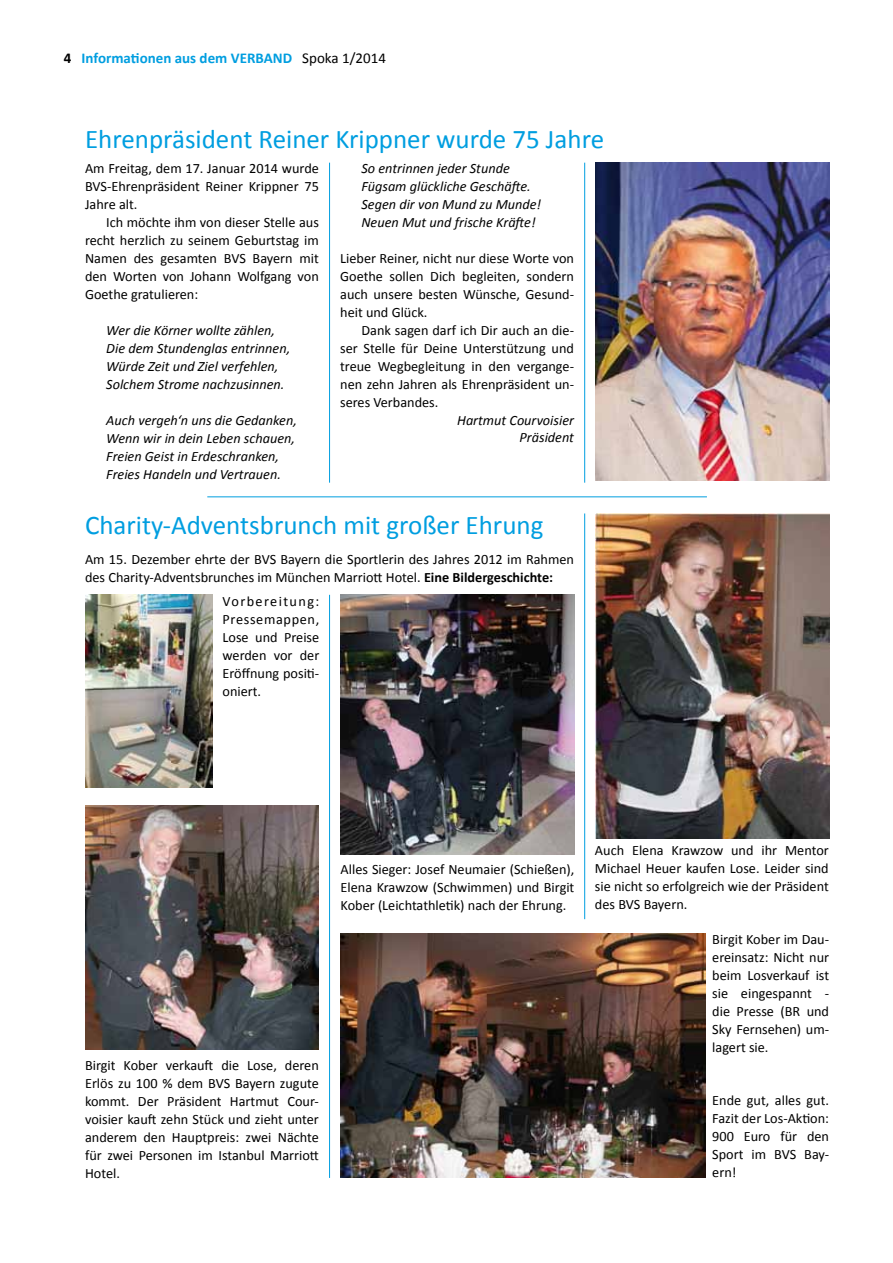
<style>
.page{position:relative;width:893px;height:1263px;background:#fff}
.page>*{position:absolute;margin:0;border:0;box-sizing:border-box;transform-origin:0 0}
.t1{font:27px "Calibri";color:#009ee0}
.t2{font:700 15px "Calibri";color:#009ee0}
.t3{font:14.25px/18px "Calibri";color:#000;text-align:justify}
.t4{font:italic 14.25px/18px "Calibri";color:#000}
.s1{color:#000}
.s2{font-weight:400;color:#000}
.s3{font-weight:700}
</style>
<div class="page">
<hr style="left:584px;top:513px;width:1px;height:406px;background:#009ee0">
<hr style="left:329px;top:595px;width:1px;height:583px;background:#009ee0">
<img style="left:85px;top:595px;width:128px;height:192px">
<img style="left:85px;top:806px;width:234px;height:244px">
<img style="left:595px;top:513px;width:234px;height:326px">
<img style="left:340px;top:933px;width:366px;height:244px">
<img style="left:341px;top:595px;width:233px;height:259px">
<hr style="left:584px;top:163px;width:1px;height:320px;background:#009ee0">
<hr style="left:329px;top:163px;width:1px;height:320px;background:#009ee0">
<img style="left:595px;top:163px;width:234px;height:318px">
<hr style="left:207px;top:496px;width:500px;height:1px;background:#009ee0">
<p class="t2" style="left:64px;top:49px;width:324px"><span class="s1">4</span> Informationen aus dem VERBAND <span class="s2">Spoka 1/2014</span></p>
<h1 class="t1" style="left:85px;top:122px;width:521px">Ehrenpräsident Reiner Krippner wurde 75 Jahre</h1>
<p class="t3" style="left:85px;top:160px;width:235px">Am Freitag, dem 17. Januar 2014 wurde BVS-Ehrenpräsident Reiner Krippner 75<br>Jahre alt.</p>
<p class="t3" style="left:85px;top:214px;width:235px;text-indent:21px">Ich möchte ihm von dieser Stelle aus recht herzlich zu seinem Geburtstag im Namen des gesamten BVS Bayern mit den Worten von Johann Wolfgang von Goethe gratulieren:</p>
<p class="t4" style="left:106px;top:321px;width:185px">Wer die Körner wollte zählen,<br>Die dem Stundenglas entrinnen,<br>Würde Zeit und Ziel verfehlen,<br>Solchem Strome nachzusinnen.</p>
<p class="t4" style="left:106px;top:411px;width:192px">Auch vergeh‘n uns die Gedanken,<br>Wenn wir in dein Leben schauen,<br>Freien Geist in Erdeschranken,<br>Freies Handeln und Vertrauen.</p>
<p class="t4" style="left:361px;top:159px;width:181px">So entrinnen jeder Stunde<br>Fügsam glückliche Geschäfte.<br>Segen dir von Mund zu Munde!<br>Neuen Mut und frische Kräfte!</p>
<p class="t3" style="left:340px;top:250px;width:235px">Lieber Reiner, nicht nur diese Worte von Goethe sollen Dich begleiten, sondern auch unsere besten Wünsche, Gesund&shy;heit und Glück.</p>
<p class="t3" style="left:340px;top:322px;width:235px;text-indent:21px">Dank sagen darf ich Dir auch an die&shy;ser Stelle für Deine Unterstützung und treue Wegbegleitung in den vergange&shy;nen zehn Jahren als Ehrenpräsident un&shy;seres Verbandes.</p>
<p class="t4" style="left:457px;top:411px;width:118px;line-height:17.4px;text-align:right">Hartmut Courvoisier<br>Präsident</p>
<h1 class="t1" style="left:85px;top:508px;width:460px">Charity-Adventsbrunch mit großer Ehrung</h1>
<p class="t3" style="left:85px;top:550px;width:490px">Am 15. Dezember ehrte der BVS Bayern die Sportlerin des Jahres 2012 im Rahmen des Charity-Adventsbrunches im München Marriott Hotel. <span class="s3">Eine Bildergeschichte:</span></p>
<p class="t3" style="left:223px;top:592px;width:98px">Vorbereitung:<br>Pressemappen, Lose und Preise werden vor der Eröffnung positi&shy;oniert.</p>
<p class="t3" style="left:85px;top:1056px;width:235px">Birgit Kober verkauft die Lose, deren Erlös zu 100 % dem BVS Bayern zugute kommt. Der Präsident Hartmut Cour&shy;voisier kauft zehn Stück und zieht unter anderem den Hauptpreis: zwei Nächte für zwei Personen im Istanbul Marriott Hotel.</p>
<p class="t3" style="left:341px;top:860px;width:235px">Alles Sieger: Josef Neumaier (Schießen), Elena Krawzow (Schwimmen) und Birgit Kober (Leichtathletik) nach der Ehrung.</p>
<p class="t3" style="left:595px;top:842px;width:235px">Auch Elena Krawzow und ihr Mentor Michael Heuer kaufen Lose. Leider sind sie nicht so erfolgreich wie der Präsident des BVS Bayern.</p>
<p class="t3" style="left:712px;top:930px;width:118px">Birgit Kober im Dau&shy;ereinsatz: Nicht nur beim Losverkauf ist sie eingespannt - die Presse (BR und Sky Fernsehen) um&shy;lagert sie.</p>
<p class="t3" style="left:712px;top:1091px;width:118px">Ende gut, alles gut.<br>Fazit der Los-Aktion:<br>900 Euro für den Sport im BVS Bay&shy;ern!</p>
</div>
